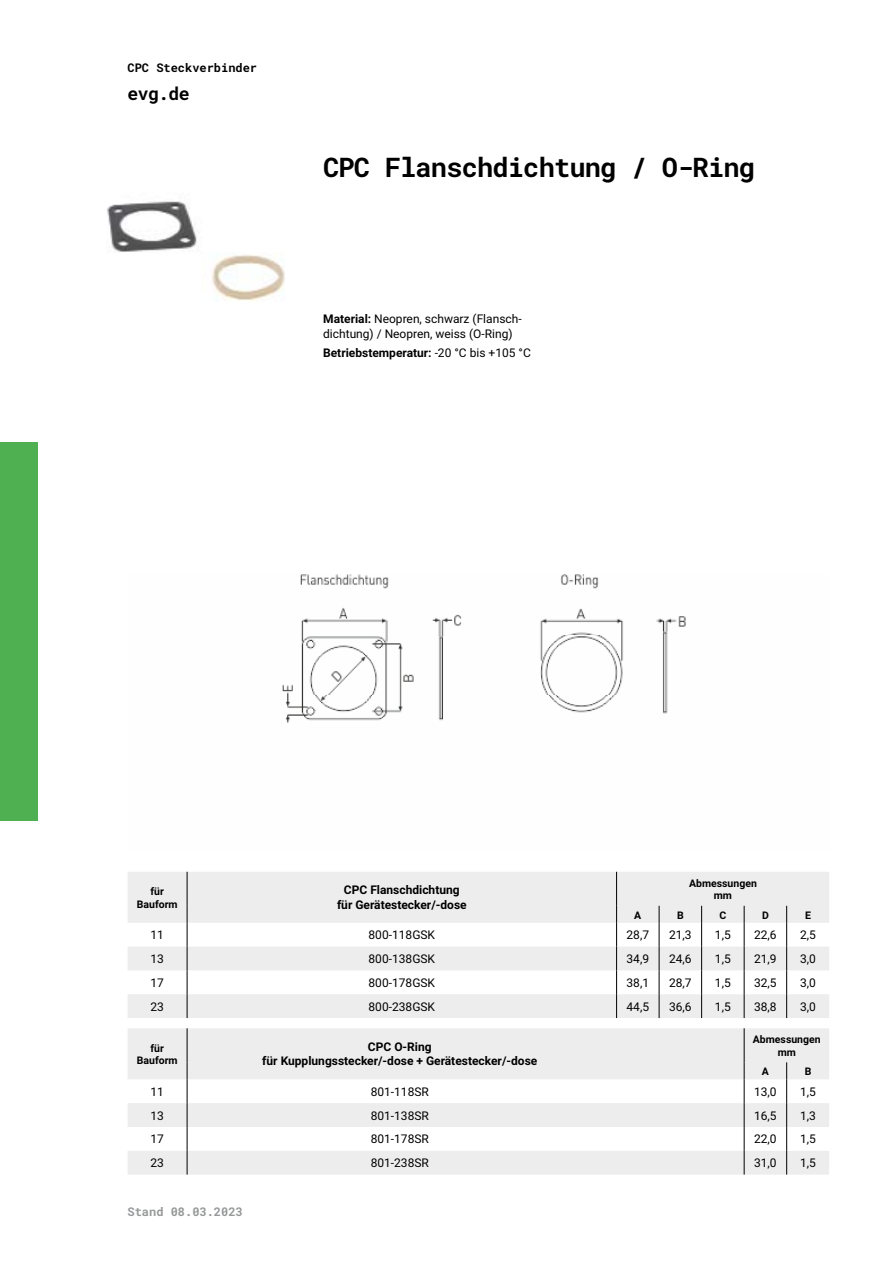
<style>
.page{position:relative;width:893px;height:1263px;background:#fff}
.page>*{position:absolute;margin:0;border:0;box-sizing:border-box;transform-origin:0 0}
.t1{font:700 27px "Roboto Mono";letter-spacing:-.03em;color:#000}
.t2{font:700 18px "Roboto Mono";color:#000}
.t3{font:12px/15px "Roboto";color:#000}
.t4{font:700 12px/14.4px "Roboto";color:#000;text-align:center}
.t5{font:700 12px "Roboto Mono";color:#000}
.t6{font:700 12px "Roboto Mono";color:#969798}
.t7{font:700 10.5px/12.8px "Roboto";color:#000;text-align:center}
.s1{font-weight:700}
.s2{font-weight:400}
</style>
<div class="page">
<div style="left:0;top:442px;width:893px;height:379px;background:#4eb051"></div>
<div style="left:38px;top:38px;width:855px;height:1187px;background:#fff"></div>
<img style="left:282px;top:574px;width:404px;height:149px">
<img style="left:106px;top:201px;width:179px;height:100px">
<svg style="left:128px;top:872px;width:701px;height:146px"></svg>
<hr style="left:616px;top:872px;width:1px;height:34px;background:#000">
<svg style="left:128px;top:1028px;width:701px;height:146px"></svg>
<hr style="left:744px;top:1028px;width:1px;height:34px;background:#000">
<p class="t5" style="left:128px;top:63px;width:131px">CPC Steckverbinder</p>
<h2 class="t2" style="left:128px;top:86px;width:64px">evg.de</h2>
<h1 class="t1" style="left:323px;top:156px;width:433px">CPC Flanschdichtung / O-Ring</h1>
<p class="t3" style="left:323px;top:312px;width:200px"><span class="s1">Material:</span> Neopren, schwarz (Flansch&shy;dichtung) / Neopren, weiss (O-Ring)</p>
<p class="t4" style="left:323px;top:347px;width:209px">Betriebstemperatur: <span class="s2">-20 °C bis +105 °C</span></p>
<p class="t7" style="left:137px;top:886px;width:42px">für<br>Bauform</p>
<p class="t4" style="left:337px;top:884px;width:131px">CPC Flanschdichtung für Gerätestecker/-dose</p>
<p class="t7" style="left:689px;top:877px;width:69px">Abmessungen mm</p>
<p class="t7" style="left:634px;top:909px;width:9px">A</p>
<p class="t7" style="left:677px;top:909px;width:8px">B</p>
<p class="t7" style="left:719px;top:909px;width:8px">C</p>
<p class="t7" style="left:762px;top:909px;width:8px">D</p>
<p class="t7" style="left:805px;top:909px;width:7px">E</p>
<p class="t3" style="left:150px;top:928px;width:15px">11</p>
<p class="t3" style="left:369px;top:928px;width:68px">800-118GSK</p>
<p class="t3" style="left:627px;top:928px;width:24px">28,7</p>
<p class="t3" style="left:669px;top:928px;width:24px">21,3</p>
<p class="t3" style="left:715px;top:928px;width:17px">1,5</p>
<p class="t3" style="left:754px;top:928px;width:24px">22,6</p>
<p class="t3" style="left:800px;top:928px;width:17px">2,5</p>
<p class="t3" style="left:150px;top:952px;width:15px">13</p>
<p class="t3" style="left:369px;top:952px;width:68px">800-138GSK</p>
<p class="t3" style="left:627px;top:952px;width:24px">34,9</p>
<p class="t3" style="left:669px;top:952px;width:24px">24,6</p>
<p class="t3" style="left:715px;top:952px;width:17px">1,5</p>
<p class="t3" style="left:754px;top:952px;width:24px">21,9</p>
<p class="t3" style="left:800px;top:952px;width:17px">3,0</p>
<p class="t3" style="left:150px;top:976px;width:15px">17</p>
<p class="t3" style="left:369px;top:976px;width:68px">800-178GSK</p>
<p class="t3" style="left:627px;top:976px;width:24px">38,1</p>
<p class="t3" style="left:669px;top:976px;width:24px">28,7</p>
<p class="t3" style="left:715px;top:976px;width:17px">1,5</p>
<p class="t3" style="left:754px;top:976px;width:24px">32,5</p>
<p class="t3" style="left:800px;top:976px;width:17px">3,0</p>
<p class="t3" style="left:150px;top:1000px;width:15px">23</p>
<p class="t3" style="left:369px;top:1000px;width:68px">800-238GSK</p>
<p class="t3" style="left:627px;top:1000px;width:24px">44,5</p>
<p class="t3" style="left:669px;top:1000px;width:24px">36,6</p>
<p class="t3" style="left:715px;top:1000px;width:17px">1,5</p>
<p class="t3" style="left:754px;top:1000px;width:24px">38,8</p>
<p class="t3" style="left:800px;top:1000px;width:17px">3,0</p>
<p class="t7" style="left:137px;top:1042px;width:42px">für<br>Bauform</p>
<p class="t4" style="left:262px;top:1040px;width:277px">CPC O-Ring<br>für Kupplungsstecker/-dose + Gerätestecker/-dose</p>
<p class="t7" style="left:753px;top:1034px;width:69px">Abmessungen mm</p>
<p class="t7" style="left:762px;top:1066px;width:9px">A</p>
<p class="t7" style="left:805px;top:1066px;width:8px">B</p>
<p class="t3" style="left:150px;top:1085px;width:15px">11</p>
<p class="t3" style="left:371px;top:1085px;width:60px">801-118SR</p>
<p class="t3" style="left:754px;top:1085px;width:24px">13,0</p>
<p class="t3" style="left:800px;top:1085px;width:17px">1,5</p>
<p class="t3" style="left:150px;top:1109px;width:15px">13</p>
<p class="t3" style="left:371px;top:1109px;width:60px">801-138SR</p>
<p class="t3" style="left:754px;top:1109px;width:24px">16,5</p>
<p class="t3" style="left:800px;top:1109px;width:17px">1,3</p>
<p class="t3" style="left:150px;top:1132px;width:15px">17</p>
<p class="t3" style="left:371px;top:1132px;width:60px">801-178SR</p>
<p class="t3" style="left:754px;top:1132px;width:24px">22,0</p>
<p class="t3" style="left:800px;top:1132px;width:17px">1,5</p>
<p class="t3" style="left:150px;top:1156px;width:15px">23</p>
<p class="t3" style="left:371px;top:1156px;width:60px">801-238SR</p>
<p class="t3" style="left:754px;top:1156px;width:24px">31,0</p>
<p class="t3" style="left:800px;top:1156px;width:17px">1,5</p>
<p class="t6" style="left:128px;top:1207px;width:117px">Stand 08.03.2023</p>
</div>
